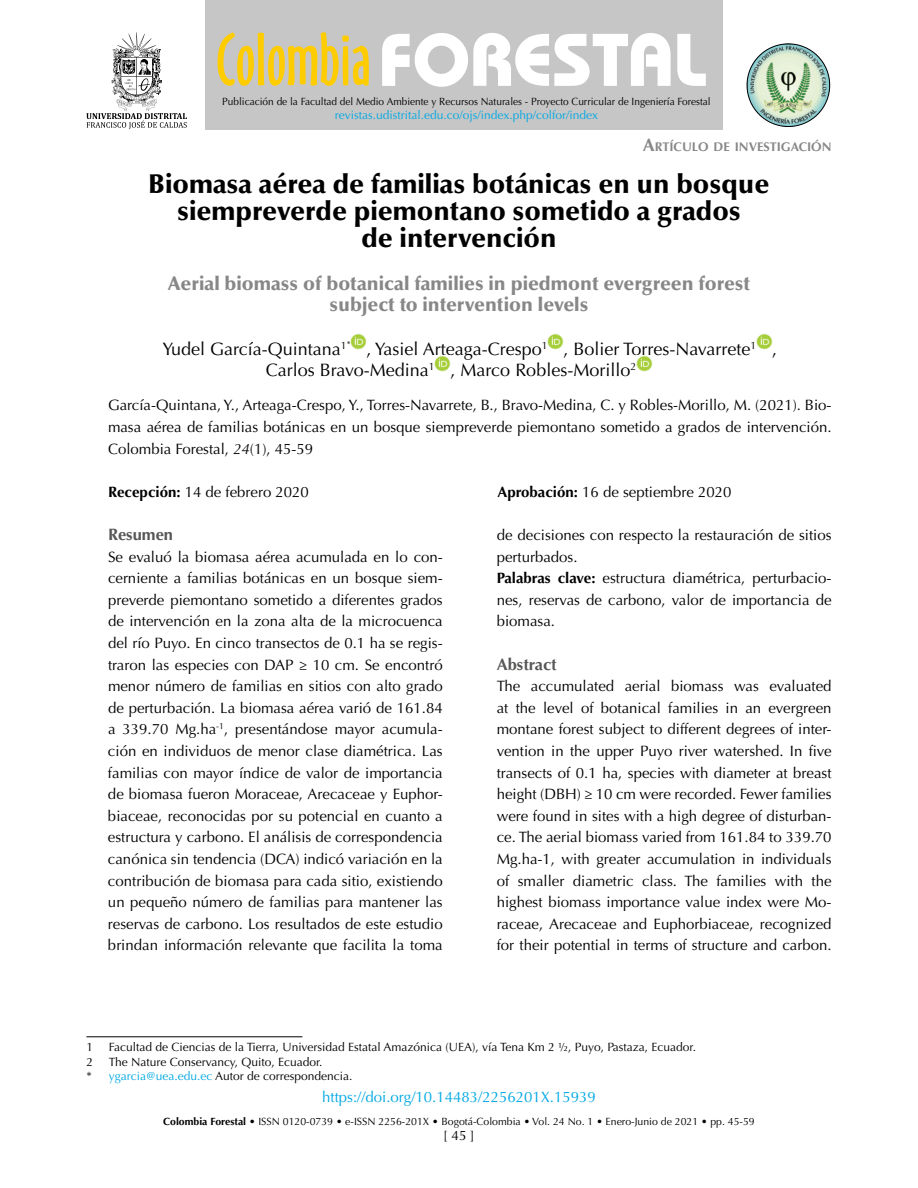
<style>
.page{position:relative;width:918px;height:1188px;background:#fff}
.page>*{position:absolute;margin:0;border:0;box-sizing:border-box;transform-origin:0 0}
.t1{font:900 27px/27px "Optima LT Std";color:#000;text-align:center}
.t2{font:900 19.5px/21.6px "Optima LT Std";color:#878787;text-align:center}
.t3{font:18px/21.6px "Optima LT Std";color:#000}
.t4{font:700 16.5px "Optima LT Std";color:#575756}
.t5{font:15px/21.6px "Optima LT Std";color:#000;text-align:justify}
.t6{font:15px "Optima LT Std";color:#00a8e3}
.t7{font:13.5px "Optima LT Std";color:#000}
.t8{font:700 12.6px "Optima LT Std";color:#878787}
.t9{font:12px/14.4px "Optima LT Std";color:#000}
.t10{font:12px "Optima LT Std";color:#00a8e3}
.t11{font:10.5px "Optima LT Std";color:#000}
.t12{font:10.5px "Optima LT Std";color:#000;scale:.96 1}
.s1{font-size:18px}
.s2{font-style:italic}
.s3{font-weight:700}
.s4{color:#00a8e3}
</style>
<div class="page">
<div style="left:205px;top:0;width:518px;height:130px;background:#c6c6c6"></div>
<svg style="left:218px;top:32px;width:151px;height:54px"></svg>
<svg style="left:382px;top:33px;width:324px;height:54px"></svg>
<img style="left:747px;top:44px;width:83px;height:83px;border-radius:41px">
<div style="left:747px;top:44px;width:83px;height:83px;border:1px solid #000;border-radius:50%"></div>
<svg style="left:86px;top:32px;width:101px;height:97px"></svg>
<img style="left:351px;top:334px;width:15px;height:16px">
<img style="left:548px;top:334px;width:16px;height:16px">
<img style="left:756px;top:334px;width:16px;height:16px">
<img style="left:435px;top:355px;width:16px;height:16px">
<img style="left:636px;top:355px;width:16px;height:16px">
<hr style="left:86px;top:1036px;width:216px;height:1px;background:#000">
<p class="t12" style="left:222px;top:95px;width:510px">Publicación de la Facultad del Medio Ambiente y Recursos Naturales - Proyecto Curricular de Ingeniería Forestal</p>
<p class="t10" style="left:335px;top:107px;width:265px">revistas.udistrital.edu.co/ojs/index.php/colfor/index</p>
<p class="t8" style="left:643px;top:140px;width:190px"><span class="s1">A</span>RTÍCULO DE INVESTIGACIÓN</p>
<h1 class="t1" style="left:149px;top:170px;width:622px">Biomasa aérea de familias botánicas en un bosque siempreverde piemontano sometido a grados<br>de intervención</h1>
<h2 class="t2" style="left:168px;top:273px;width:584px">Aerial biomass of botanical families in piedmont evergreen forest subject to intervention levels</h2>
<p class="t3" style="left:266px;top:338px;width:513px;text-indent:-103px">Yudel García-Quintana<sup>1</sup><sup>*</sup> , Yasiel Arteaga-Crespo<sup>1</sup> , Bolier Torres-Navarrete<sup>1</sup> ,<br>Carlos Bravo-Medina<sup>1</sup> , Marco Robles-Morillo<sup>2</sup></p>
<p class="t5" style="left:108px;top:395px;width:725px">García-Quintana, Y., Arteaga-Crespo, Y., Torres-Navarrete, B., Bravo-Medina, C. y Robles-Morillo, M. (2021). Bio&shy;masa aérea de familias botánicas en un bosque siempreverde piemontano sometido a grados de intervención.<br>Colombia Forestal, <span class="s2">24</span>(1), 45-59</p>
<p class="t5" style="left:108px;top:481px;width:202px"><span class="s3">Recepción:</span> 14 de febrero 2020</p>
<p class="t5" style="left:497px;top:481px;width:236px"><span class="s3">Aprobación:</span> 16 de septiembre 2020</p>
<p class="t4" style="left:108px;top:525px;width:67px">Resumen</p>
<p class="t5" style="left:108px;top:546px;width:336px">Se evaluó la biomasa aérea acumulada en lo con&shy;cerniente a familias botánicas en un bosque siem&shy;preverde piemontano sometido a diferentes grados de intervención en la zona alta de la microcuenca del río Puyo. En cinco transectos de 0.1 ha se regis&shy;traron las especies con DAP ≥ 10 cm. Se encontró menor número de familias en sitios con alto grado de perturbación. La biomasa aérea varió de 161.84 a 339.70 Mg.ha<sup>-1</sup>, presentándose mayor acumula&shy;ción en individuos de menor clase diamétrica. Las familias con mayor índice de valor de importancia de biomasa fueron Moraceae, Arecaceae y Euphor&shy;biaceae, reconocidas por su potencial en cuanto a estructura y carbono. El análisis de correspondencia canónica sin tendencia (DCA) indicó variación en la contribución de biomasa para cada sitio, existiendo un pequeño número de familias para mantener las reservas de carbono. Los resultados de este estudio brindan información relevante que facilita la toma</p>
<p class="t5" style="left:497px;top:524px;width:336px;text-align:left">de decisiones con respecto la restauración de sitios perturbados.<br><span class="s3">Palabras clave:</span> estructura diamétrica, perturbacio&shy;nes, reservas de carbono, valor de importancia de biomasa.</p>
<p class="t4" style="left:497px;top:654px;width:62px">Abstract</p>
<p class="t5" style="left:497px;top:676px;width:336px">The accumulated aerial biomass was evaluated at the level of botanical families in an evergreen montane forest subject to different degrees of inter&shy;vention in the upper Puyo river watershed. In five transects of 0.1 ha, species with diameter at breast height (DBH) ≥ 10 cm were recorded. Fewer families were found in sites with a high degree of disturban&shy;ce. The aerial biomass varied from 161.84 to 339.70<br>Mg.ha-1, with greater accumulation in individuals of smaller diametric class. The families with the highest biomass importance value index were Mo&shy;raceae, Arecaceae and Euphorbiaceae, recognized for their potential in terms of structure and carbon.</p>
<p class="t9" style="left:86px;top:1040px;width:8px">1</p>
<p class="t9" style="left:109px;top:1040px;width:589px">Facultad de Ciencias de la Tierra, Universidad Estatal Amazónica (UEA), vía Tena Km 2 ½, Puyo, Pastaza, Ecuador.</p>
<p class="t9" style="left:86px;top:1055px;width:8px">2</p>
<p class="t9" style="left:86px;top:1055px;width:268px;text-indent:22px">The Nature Conservancy, Quito, Ecuador.<br>* <span class="s4">ygarcia@uea.edu.ec</span> Autor de correspondencia.</p>
<p class="t6" style="left:322px;top:1088px;width:275px">https://doi.org/10.14483/2256201X.15939</p>
<p class="t11" style="left:163px;top:1115px;width:593px"><span class="s3">Colombia Forestal</span> • ISSN 0120-0739 • e-ISSN 2256-201X • Bogotá-Colombia • Vol. 24 No. 1 • Enero-Junio de 2021 • pp. 45-59</p>
<p class="t7" style="left:443px;top:1127px;width:33px">[ 45 ]</p>
</div>
